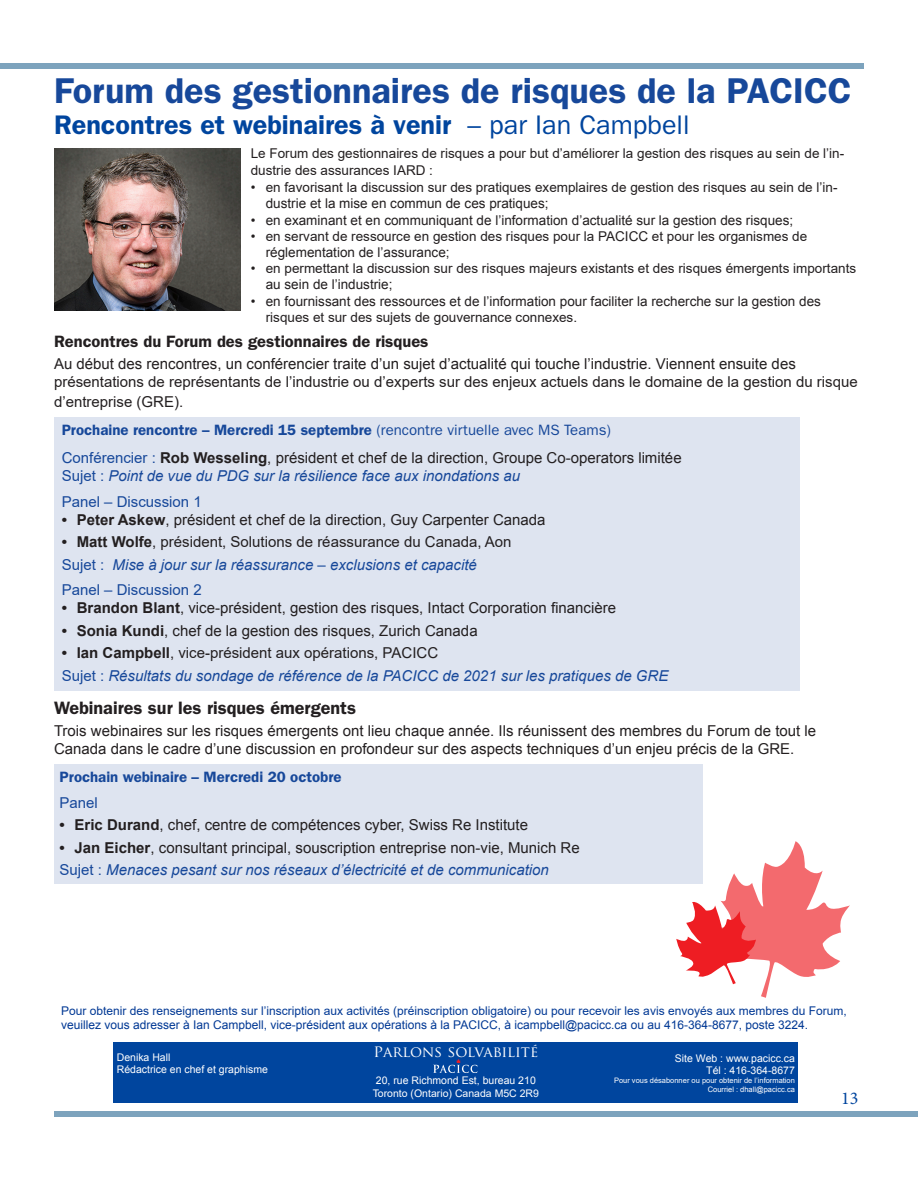
<style>
.page{position:relative;width:918px;height:1188px;background:#fff}
.page>*{position:absolute;margin:0;border:0;box-sizing:border-box;transform-origin:0 0}
.t1{font:600 36px "ITC Franklin Gothic Std";color:#17489a}
.t2{font:600 27px "ITC Franklin Gothic Std";color:#00459e}
.t3{font:600 18px "ITC Franklin Gothic Std";color:#231f20}
.t4{font:18px "Minion Pro";color:#00459e}
.t5{font:600 16.5px "ITC Franklin Gothic Std";color:#231f20}
.t6{font:15px/18px "Arial";color:#231f20}
.t7{font:italic 15px "Arial";color:#17489a}
.t8{font:600 15px "ITC Franklin Gothic Std";color:#17489a}
.t9{font:15px "Arial";color:#17489a}
.t10{font:15px "Trajan Pro";color:#fff}
.t11{font:13.5px/16.2px "Arial";color:#231f20}
.t12{font:12px/14.4px "Arial";color:#003894}
.t13{font:10.5px/12.6px "Arial";color:#fff}
.t14{font:7.5px/9px "Arial";color:#fff;text-align:right}
.s1{font-weight:400}
.s2{color:#17489a}
.s3{font-weight:700}
.s4{font-style:normal}
.s5{font-size:16.5px}
</style>
<div class="page">
<div style="left:0;top:64px;width:864px;height:5px;background:#7da3bd"></div>
<div style="left:54px;top:1111px;width:864px;height:6px;background:#7da3bd"></div>
<div style="left:54px;top:417px;width:746px;height:274px;background:#dee4f0"></div>
<img style="left:54px;top:149px;width:186px;height:161px">
<svg style="left:676px;top:841px;width:174px;height:157px"></svg>
<div style="left:54px;top:765px;width:648px;height:119px;background:#dee4f0"></div>
<div style="left:113px;top:1042px;width:685px;height:61px;background:#00459e"></div>
<svg style="left:433px;top:1059px;width:44px;height:14px"></svg>
<h2 class="t1" style="left:54px;top:69px;width:799px">Forum des gestionnaires de risques de la PACICC</h2>
<p class="t2" style="left:54px;top:109px;width:637px">Rencontres et webinaires à venir <span class="s1">– par Ian Campbell</span></p>
<p class="t11" style="left:251px;top:146px;width:595px">Le Forum des gestionnaires de risques a pour but d’améliorer la gestion des risques au sein de l’in&shy;dustrie des assurances IARD :</p>
<p class="t11" style="left:266px;top:180px;width:573px;text-indent:-15px">• en favorisant la discussion sur des pratiques exemplaires de gestion des risques au sein de l’in&shy;dustrie et la mise en commun de ces pratiques;</p>
<p class="t11" style="left:251px;top:212px;width:544px">• en examinant et en communiquant de l’information d’actualité sur la gestion des risques;</p>
<p class="t11" style="left:266px;top:228px;width:543px;text-indent:-15px">• en servant de ressource en gestion des risques pour la PACICC et pour les organismes de réglementation de l’assurance;</p>
<p class="t11" style="left:266px;top:261px;width:592px;text-indent:-15px">• en permettant la discussion sur des risques majeurs existants et des risques émergents importants au sein de l’industrie;</p>
<p class="t11" style="left:266px;top:293px;width:557px;text-indent:-15px">• en fournissant des ressources et de l’information pour faciliter la recherche sur la gestion des risques et sur des sujets de gouvernance connexes.</p>
<h3 class="t5" style="left:54px;top:331px;width:376px">Rencontres du Forum des gestionnaires de risques</h3>
<p class="t6" style="left:54px;top:355px;width:805px">Au début des rencontres, un conférencier traite d’un sujet d’actualité qui touche l’industrie. Viennent ensuite des présentations de représentants de l’industrie ou d’experts sur des enjeux actuels dans le domaine de la gestion du risque</p>
<p class="t6" style="left:54px;top:393px;width:131px">d’entreprise (GRE).</p>
<p class="t8" style="left:62px;top:421px;width:551px">Prochaine rencontre – Mercredi 15 septembre <span class="s1">(rencontre virtuelle avec MS Teams)</span></p>
<p class="t6" style="left:62px;top:449px;width:621px"><span class="s2">Conférencier :</span> <span class="s3">Rob Wesseling</span>, président et chef de la direction, Groupe Co-operators limitée</p>
<p class="t7" style="left:62px;top:466px;width:460px"><span class="s4">Sujet :</span> Point de vue du PDG sur la résilience face aux inondations au</p>
<h4 class="t9" style="left:62px;top:492px;width:142px">Panel – Discussion 1</h4>
<p class="t6" style="left:62px;top:511px;width:485px"><span class="s3">• Peter Askew</span>, président et chef de la direction, Guy Carpenter Canada</p>
<p class="t6" style="left:62px;top:533px;width:451px"><span class="s3">• Matt Wolfe</span>, président, Solutions de réassurance du Canada, Aon</p>
<p class="t7" style="left:62px;top:555px;width:417px"><span class="s4">Sujet :</span> Mise à jour sur la réassurance <span class="s4">–</span> exclusions et capacité</p>
<h4 class="t9" style="left:62px;top:580px;width:142px">Panel – Discussion 2</h4>
<p class="t6" style="left:62px;top:599px;width:556px"><span class="s3">• Brandon Blant</span>, vice-président, gestion des risques, Intact Corporation financière</p>
<p class="t6" style="left:62px;top:622px;width:417px"><span class="s3">• Sonia Kundi</span>, chef de la gestion des risques, Zurich Canada</p>
<p class="t6" style="left:62px;top:644px;width:378px"><span class="s3">• Ian Campbell</span>, vice-président aux opérations, PACICC</p>
<p class="t7" style="left:62px;top:666px;width:608px"><span class="s4">Sujet :</span> Résultats du sondage de référence de la PACICC de 2021 sur les pratiques de GRE</p>
<h3 class="t3" style="left:54px;top:697px;width:304px">Webinaires sur les risques émergents</h3>
<p class="t6" style="left:54px;top:722px;width:764px">Trois webinaires sur les risques émergents ont lieu chaque année. Ils réunissent des membres du Forum de tout le<br>Canada dans le cadre d’une discussion en profondeur sur des aspects techniques d’un enjeu précis de la GRE.</p>
<h4 class="t8" style="left:60px;top:768px;width:283px">Prochain webinaire – Mercredi 20 octobre</h4>
<p class="t9" style="left:60px;top:793px;width:40px">Panel</p>
<p class="t6" style="left:60px;top:816px;width:470px"><span class="s3">• Eric Durand</span>, chef, centre de compétences cyber, Swiss Re Institute</p>
<p class="t6" style="left:60px;top:839px;width:522px"><span class="s3">• Jan Eicher</span>, consultant principal, souscription entreprise non-vie, Munich Re</p>
<p class="t7" style="left:60px;top:860px;width:491px"><span class="s4">Sujet :</span> Menaces pesant sur nos réseaux d’électricité et de communication</p>
<p class="t12" style="left:61px;top:1004px;width:787px">Pour obtenir des renseignements sur l’inscription aux activités (préinscription obligatoire) ou pour recevoir les avis envoyés aux membres du Forum, veuillez vous adresser à Ian Campbell, vice-président aux opérations à la PACICC, à icampbell@pacicc.ca ou au 416-364-8677, poste 3224.</p>
<p class="t13" style="left:117px;top:1051px;width:153px">Denika Hall<br>Rédactrice en chef et graphisme</p>
<p class="t10" style="left:373px;top:1042px;width:166px"><span class="s5">P</span>ARLONS SOLVABILITÉ</p>
<p class="t13" style="left:373px;top:1075px;width:168px;text-align:center">20, rue Richmond Est, bureau 210<br>Toronto (Ontario) Canada M5C 2R9</p>
<p class="t13" style="left:675px;top:1052px;width:122px;text-align:right">Site Web : www.pacicc.ca<br>Tél : 416-364-8677</p>
<p class="t14" style="left:614px;top:1076px;width:182px">Pour vous désabonner ou pour obtenir de l’information<br>Courriel : dhall@pacicc.ca</p>
<p class="t4" style="left:841px;top:1086px;width:19px">13</p>
</div>
